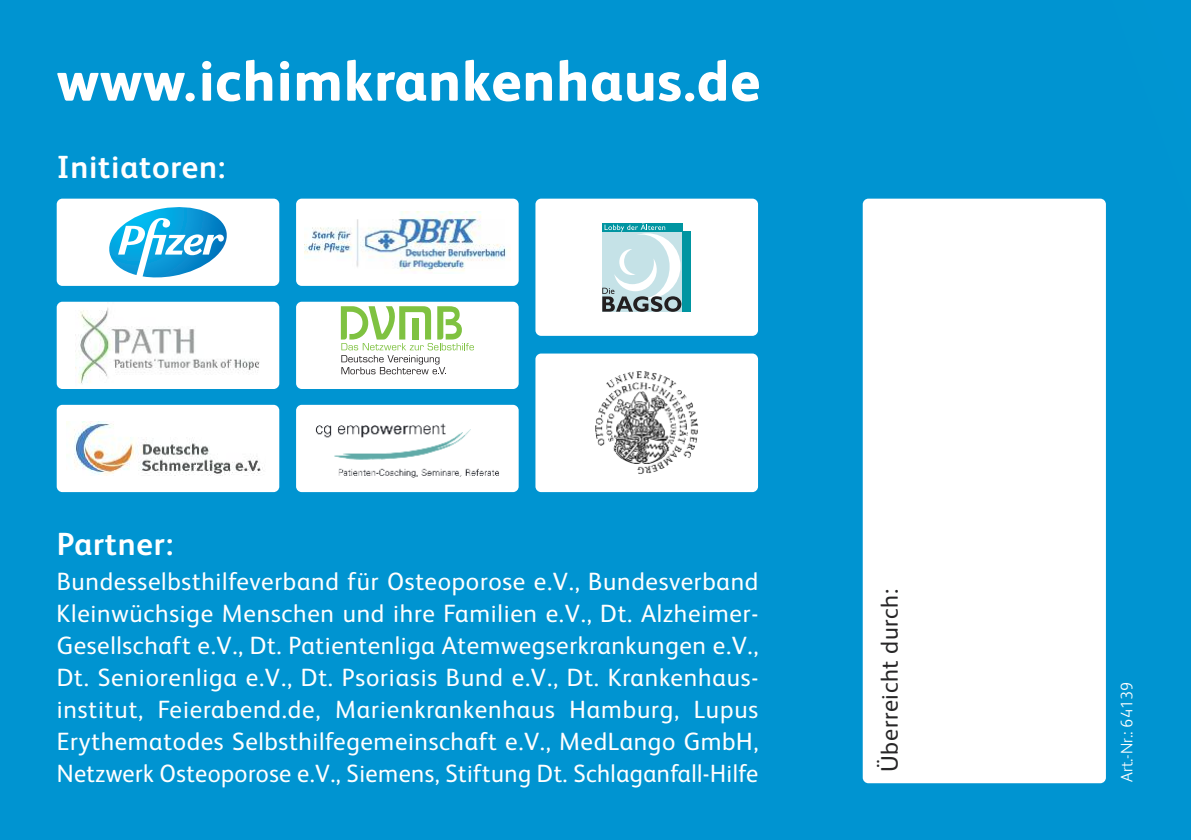
<style>
.page{position:relative;width:1191px;height:840px;background:#fff}
.page>*{position:absolute;margin:0;border:0;box-sizing:border-box;transform-origin:0 0}
.t1{font:800 57px "FS Albert";letter-spacing:.015em;color:#fff}
.t2{font:700 32px "FS Albert";letter-spacing:.025em;color:#fff}
.t3{font:25px/32px "FS Albert";letter-spacing:.02em;color:#fff;text-align:justify}
.t4{font:24px "FS Albert";letter-spacing:.025em;color:#272627}
.t5{font:300 16.8px "FS Albert";color:#fff}
</style>
<div class="page">
<div style="left:0;top:0;width:1191px;height:839px;background:#0094d1"></div>
<div style="left:535px;top:198px;width:223px;height:137px;background:#fff;border-radius:6px"></div>
<div style="left:682px;top:231px;width:9px;height:80px;background:#0095a1"></div>
<svg style="left:602px;top:223px;width:79px;height:89px;background:#adcdd1"></svg>
<div style="left:57px;top:301px;width:222px;height:88px;background:#fff;border-radius:6px"></div>
<img style="left:75px;top:307px;width:185px;height:77px">
<div style="left:296px;top:301px;width:222px;height:88px;background:#fff;border-radius:6px"></div>
<svg style="left:341px;top:306px;width:133px;height:68px"></svg>
<div style="left:296px;top:198px;width:222px;height:88px;background:#fff;border-radius:6px"></div>
<img style="left:304px;top:211px;width:203px;height:60px">
<div style="left:535px;top:353px;width:223px;height:139px;background:#fff;border-radius:6px"></div>
<img style="left:595px;top:371px;width:103px;height:103px">
<div style="left:296px;top:404px;width:222px;height:88px;background:#fff;border-radius:6px"></div>
<img style="left:315px;top:423px;width:184px;height:55px">
<div style="left:57px;top:404px;width:222px;height:88px;background:#fff;border-radius:6px"></div>
<img style="left:66px;top:421px;width:197px;height:54px">
<div style="left:57px;top:198px;width:222px;height:88px;background:#fff;border-radius:6px"></div>
<svg style="left:109px;top:207px;width:118px;height:70px"></svg>
<div style="left:862px;top:198px;width:244px;height:584px;background:#fff;border-radius:6px"></div>
<h1 class="t1" style="left:57px;top:61px;width:705px">www.ichimkrankenhaus.de</h1>
<p class="t2" style="left:57px;top:156px;width:170px">Initiatoren:</p>
<p class="t2" style="left:57px;top:532px;width:118px">Partner:</p>
<p class="t3" style="left:57px;top:568px;width:703px">Bundesselbsthilfeverband für Osteoporose e.V., Bundesverband Kleinwüchsige Menschen und ihre Familien e.V., Dt. Alzheimer-Gesellschaft e.V., Dt. Patientenliga Atemwegserkrankungen e.V., Dt. Seniorenliga e.V., Dt. Psoriasis Bund e.V., Dt. Krankenhaus&shy;institut, Feierabend.de, Marienkrankenhaus Hamburg, Lupus Erythematodes Selbsthilfegemeinschaft e.V., MedLango GmbH, Netzwerk Osteoporose e.V., Siemens, Stiftung Dt. Schlaganfall-Hilfe</p>
<p class="t4" style="left:881px;top:771px;width:184px;rotate:-90deg">Überreicht durch:</p>
<p class="t5" style="left:1120px;top:781px;width:101px;rotate:-90deg">Art.-Nr.: 64139</p>
</div>
